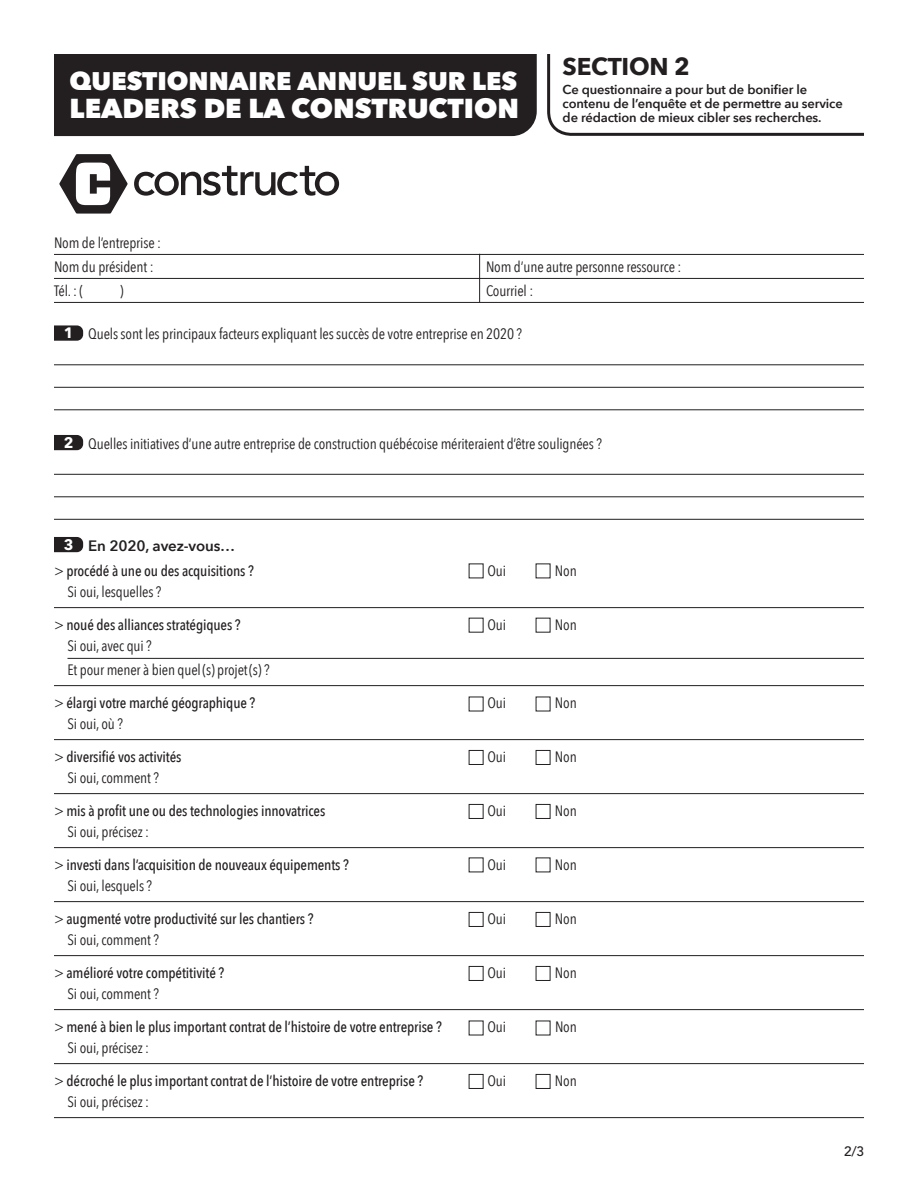
<style>
.page{position:relative;width:918px;height:1188px;background:#fff}
.page>*{position:absolute;margin:0;border:0;box-sizing:border-box;transform-origin:0 0}
.t1{font:800 27.3px "Avenir Next";color:#fff}
.t2{font:800 25.5px "Avenir Next";color:#fff}
.t3{font:700 24.3px "Avenir Next";letter-spacing:-.01em;color:#231f20}
.t4{font:15px "Avenir Next Condensed";letter-spacing:-.01em;color:#231f20}
.t5{font:500 15px "Avenir Next Condensed";letter-spacing:-.01em;color:#231f20}
.t6{font:600 15px "Avenir Next";letter-spacing:-.01em;color:#231f20}
.t7{font:700 15px "Avenir Next";color:#fff}
.t8{font:500 13.5px "Avenir";color:#231f20}
.t9{font:600 12.9px "Avenir Next";letter-spacing:-.01em;color:#231f20}
.s1{font-weight:400}
</style>
<div class="page">
<svg style="left:59px;top:154px;width:69px;height:60px"></svg>
<svg style="left:134px;top:166px;width:205px;height:30px"></svg>
<div style="left:54px;top:54px;width:483px;height:82px;background:#231f20"></div>
<hr style="left:54px;top:254px;width:810px;height:1px;background:#231f20">
<hr style="left:54px;top:278px;width:810px;height:1px;background:#231f20">
<hr style="left:54px;top:302px;width:810px;height:1px;background:#231f20">
<hr style="left:54px;top:364px;width:810px;height:1px;background:#231f20">
<hr style="left:54px;top:387px;width:810px;height:1px;background:#231f20">
<hr style="left:54px;top:409px;width:810px;height:1px;background:#231f20">
<hr style="left:54px;top:474px;width:810px;height:1px;background:#231f20">
<hr style="left:54px;top:496px;width:810px;height:1px;background:#231f20">
<hr style="left:54px;top:519px;width:810px;height:1px;background:#231f20">
<hr style="left:54px;top:607px;width:810px;height:1px;background:#231f20">
<hr style="left:68px;top:658px;width:796px;height:1px;background:#231f20">
<hr style="left:54px;top:685px;width:810px;height:1px;background:#231f20">
<hr style="left:54px;top:739px;width:810px;height:1px;background:#231f20">
<hr style="left:54px;top:793px;width:810px;height:1px;background:#231f20">
<hr style="left:54px;top:847px;width:810px;height:1px;background:#231f20">
<hr style="left:54px;top:901px;width:810px;height:1px;background:#231f20">
<hr style="left:54px;top:955px;width:810px;height:1px;background:#231f20">
<hr style="left:54px;top:1009px;width:810px;height:1px;background:#231f20">
<hr style="left:54px;top:1063px;width:810px;height:1px;background:#231f20">
<hr style="left:54px;top:1117px;width:810px;height:1px;background:#231f20">
<svg style="left:54px;top:325px;width:29px;height:16px"></svg>
<svg style="left:54px;top:435px;width:29px;height:15px"></svg>
<svg style="left:54px;top:537px;width:29px;height:15px"></svg>
<hr style="left:479px;top:254px;width:1px;height:48px;background:#231f20">
<div style="left:469px;top:750px;width:15px;height:15px;border:1px solid #231f20"></div>
<div style="left:469px;top:804px;width:15px;height:15px;border:1px solid #231f20"></div>
<div style="left:469px;top:912px;width:15px;height:15px;border:1px solid #231f20"></div>
<div style="left:469px;top:966px;width:15px;height:15px;border:1px solid #231f20"></div>
<div style="left:469px;top:1074px;width:15px;height:15px;border:1px solid #231f20"></div>
<div style="left:536px;top:750px;width:14px;height:15px;border:1px solid #231f20"></div>
<div style="left:536px;top:804px;width:14px;height:15px;border:1px solid #231f20"></div>
<div style="left:536px;top:912px;width:14px;height:15px;border:1px solid #231f20"></div>
<div style="left:536px;top:966px;width:14px;height:15px;border:1px solid #231f20"></div>
<div style="left:536px;top:1074px;width:14px;height:15px;border:1px solid #231f20"></div>
<svg style="left:547px;top:54px;width:317px;height:82px"></svg>
<p class="t2" style="left:70px;top:66px;width:449px">QUESTIONNAIRE ANNUEL SUR LES</p>
<p class="t1" style="left:70px;top:91px;width:451px">LEADERS DE LA CONSTRUCTION</p>
<p class="t3" style="left:563px;top:45px;width:129px">SECTION 2</p>
<p class="t9" style="left:563px;top:78px;width:246px">Ce questionnaire a pour but de bonifier le</p>
<p class="t9" style="left:563px;top:92px;width:282px">contenu de l’enquête et de permettre au service</p>
<p class="t9" style="left:563px;top:106px;width:260px">de rédaction de mieux cibler ses recherches.</p>
<p class="t4" style="left:54px;top:230px;width:109px">Nom de l’entreprise :</p>
<p class="t4" style="left:54px;top:254px;width:101px">Nom du président :</p>
<p class="t4" style="left:486px;top:254px;width:197px">Nom d’une autre personne ressource :</p>
<p class="t4" style="left:54px;top:278px;width:31px">Tél. : (</p>
<p class="t4" style="left:120px;top:278px;width:5px">)</p>
<p class="t4" style="left:486px;top:278px;width:49px">Courriel :</p>
<p class="t7" style="left:64px;top:320px;width:11px">1</p>
<p class="t4" style="left:88px;top:321px;width:435px">Quels sont les principaux facteurs expliquant les succès de votre entreprise en 2020 ?</p>
<p class="t7" style="left:64px;top:430px;width:11px">2</p>
<p class="t4" style="left:88px;top:431px;width:515px">Quelles initiatives d’une autre entreprise de construction québécoise mériteraient d’être soulignées ?</p>
<p class="t7" style="left:64px;top:532px;width:11px">3</p>
<p class="t6" style="left:88px;top:533px;width:148px">En 2020, avez-vous…</p>
<p class="t5" style="left:54px;top:562px;width:201px"><span class="s1">&gt;</span> procédé à une ou des acquisitions ?</p>
<p class="t4" style="left:488px;top:558px;width:20px">Oui</p>
<p class="t4" style="left:555px;top:558px;width:23px">Non</p>
<p class="t4" style="left:67px;top:579px;width:96px">Si oui, lesquelles ?</p>
<p class="t5" style="left:54px;top:616px;width:188px"><span class="s1">&gt;</span> noué des alliances stratégiques ?</p>
<p class="t4" style="left:488px;top:612px;width:20px">Oui</p>
<p class="t4" style="left:555px;top:612px;width:23px">Non</p>
<p class="t4" style="left:67px;top:633px;width:86px">Si oui, avec qui ?</p>
<p class="t4" style="left:67px;top:657px;width:204px">Et pour mener à bien quel(s) projet(s) ?</p>
<p class="t5" style="left:54px;top:694px;width:203px"><span class="s1">&gt;</span> élargi votre marché géographique ?</p>
<p class="t4" style="left:488px;top:690px;width:20px">Oui</p>
<p class="t4" style="left:555px;top:690px;width:23px">Non</p>
<p class="t4" style="left:67px;top:711px;width:57px">Si oui, où ?</p>
<p class="t5" style="left:54px;top:748px;width:129px"><span class="s1">&gt;</span> diversifié vos activités</p>
<p class="t4" style="left:488px;top:744px;width:20px">Oui</p>
<p class="t4" style="left:555px;top:744px;width:23px">Non</p>
<p class="t4" style="left:67px;top:765px;width:93px">Si oui, comment ?</p>
<p class="t5" style="left:54px;top:802px;width:273px"><span class="s1">&gt;</span> mis à profit une ou des technologies innovatrices</p>
<p class="t4" style="left:487px;top:798px;width:20px">Oui</p>
<p class="t4" style="left:555px;top:798px;width:23px">Non</p>
<p class="t4" style="left:67px;top:819px;width:83px">Si oui, précisez :</p>
<p class="t5" style="left:54px;top:856px;width:296px"><span class="s1">&gt;</span> investi dans l’acquisition de nouveaux équipements ?</p>
<p class="t4" style="left:487px;top:852px;width:20px">Oui</p>
<p class="t4" style="left:555px;top:852px;width:23px">Non</p>
<p class="t4" style="left:67px;top:873px;width:86px">Si oui, lesquels ?</p>
<p class="t5" style="left:54px;top:910px;width:261px"><span class="s1">&gt;</span> augmenté votre productivité sur les chantiers ?</p>
<p class="t4" style="left:487px;top:906px;width:20px">Oui</p>
<p class="t4" style="left:555px;top:906px;width:23px">Non</p>
<p class="t4" style="left:67px;top:927px;width:93px">Si oui, comment ?</p>
<p class="t5" style="left:54px;top:964px;width:172px"><span class="s1">&gt;</span> amélioré votre compétitivité ?</p>
<p class="t4" style="left:488px;top:960px;width:20px">Oui</p>
<p class="t4" style="left:555px;top:960px;width:23px">Non</p>
<p class="t4" style="left:67px;top:981px;width:93px">Si oui, comment ?</p>
<p class="t5" style="left:54px;top:1018px;width:389px"><span class="s1">&gt;</span> mené à bien le plus important contrat de l’histoire de votre entreprise ?</p>
<p class="t4" style="left:487px;top:1014px;width:20px">Oui</p>
<p class="t4" style="left:555px;top:1014px;width:23px">Non</p>
<p class="t4" style="left:67px;top:1035px;width:83px">Si oui, précisez :</p>
<p class="t5" style="left:54px;top:1072px;width:371px"><span class="s1">&gt;</span> décroché le plus important contrat de l’histoire de votre entreprise ?</p>
<p class="t4" style="left:487px;top:1068px;width:20px">Oui</p>
<p class="t4" style="left:555px;top:1068px;width:23px">Non</p>
<p class="t4" style="left:67px;top:1089px;width:83px">Si oui, précisez :</p>
<p class="t8" style="left:844px;top:1143px;width:21px">2/3</p>
</div>
